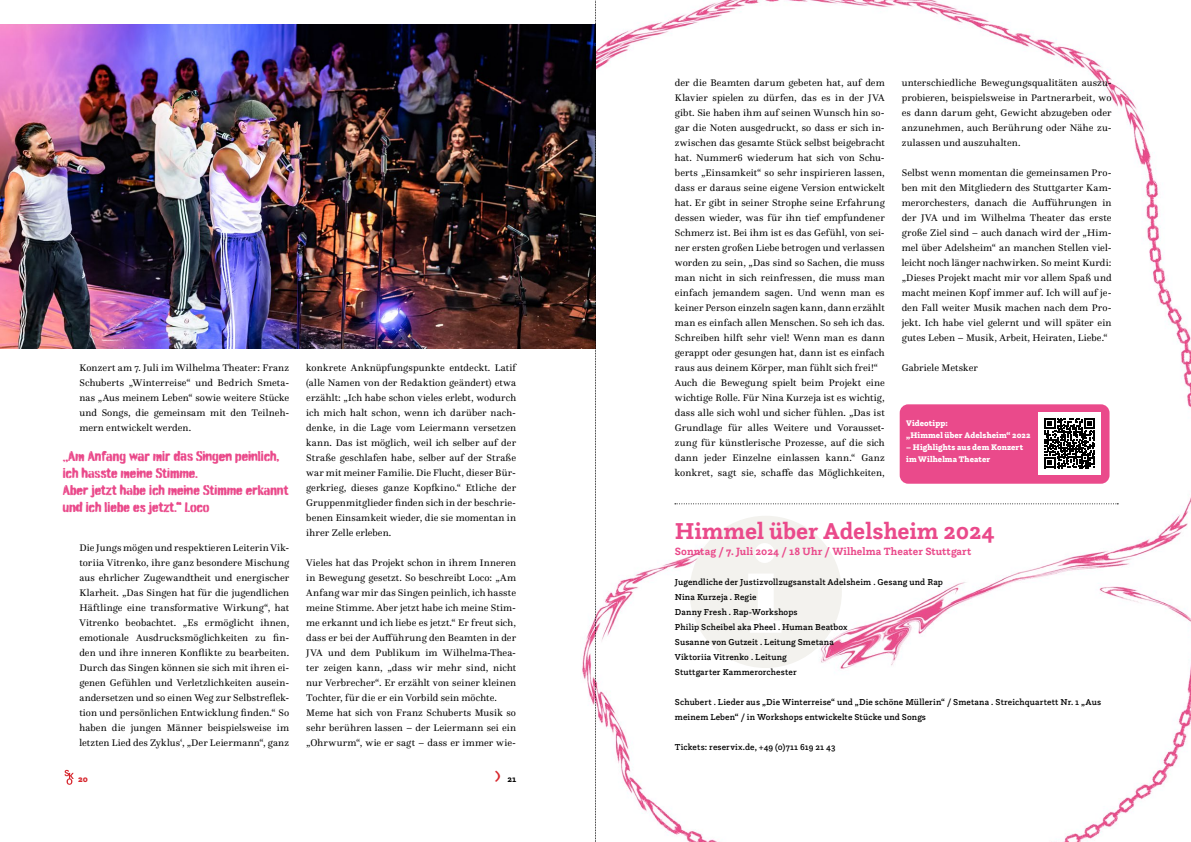
<style>
.page{position:relative;width:1191px;height:842px;background:#fff}
.page>*{position:absolute;margin:0;border:0;box-sizing:border-box;transform-origin:0 0}
.t1{font:300 25px "Questa Slab";color:#d7282f}
.Infoblock_Titel{font:700 24px "Questa Slab";letter-spacing:-.005em;color:#ea4a8b}
.Zitatstopper{font:14px "Burnaby Stencil";color:#ea4a8b}
.Infoblock_Hauptinfo{font:700 11px "Questa Slab";letter-spacing:.005em;color:#ea4a8b}
.Text{font:10px/15px "Questa";letter-spacing:.01em;color:#000;text-align:justify}
.Infoblock{font:500 9px/15px "Questa Slab";letter-spacing:.015em;color:#000}
.t2{font:900 9px "Questa Slab";color:#d7282f}
.t3{font:700 9px "Questa Slab";color:#000}
.QR-Tipps{font:900 8.5px "Questa Slab";letter-spacing:.01em;color:#fff}
</style>
<div class="page">
<img style="left:580px;top:0;width:611px;height:842px">
<img style="left:0;top:24px;width:595px;height:324px">
<div style="left:899px;top:404px;width:210px;height:80px;background:#ea4a8b;border-radius:9px"></div>
<div style="left:689px;top:516px;width:153px;height:152px;background:#f3f2ee;border-radius:50%"></div>
<svg style="left:748px;top:543px;width:33px;height:90px"></svg>
<svg style="left:675px;top:503px;width:443px;height:1px"></svg>
<div style="left:1038px;top:412px;width:62px;height:62px;background:#fff"></div>
<svg style="left:1044px;top:418px;width:50px;height:50px"></svg>
<svg style="left:64px;top:770px;width:10px;height:15px"></svg>
<svg style="left:595px;top:0;width:1px;height:842px"></svg>
<p class="Text" style="left:675px;top:75px;width:211px">der die Beamten darum gebeten hat, auf dem Klavier spielen zu dürfen, das es in der JVA gibt. Sie haben ihm auf seinen Wunsch hin so&shy;gar die Noten ausgedruckt, so dass er sich in&shy;zwischen das gesamte Stück selbst beigebracht hat. Nummer6 wiederum hat sich von Schu&shy;berts „Einsamkeit“ so sehr inspirieren lassen, dass er daraus seine eigene Version entwickelt hat. Er gibt in seiner Strophe seine Erfahrung dessen wieder, was für ihn tief empfundener Schmerz ist. Bei ihm ist es das Gefühl, von sei&shy;ner ersten großen Liebe betrogen und verlassen worden zu sein, „Das sind so Sachen, die muss man nicht in sich reinfressen, die muss man einfach jemandem sagen. Und wenn man es keiner Person einzeln sagen kann, dann erzählt man es einfach allen Menschen. So seh ich das.<br>Schreiben hilft sehr viel! Wenn man es dann gerappt oder gesungen hat, dann ist es einfach raus aus deinem Körper, man fühlt sich frei!“</p>
<p class="Text" style="left:675px;top:375px;width:211px">Auch die Bewegung spielt beim Projekt eine wichtige Rolle. Für Nina Kurzeja ist es wichtig, dass alle sich wohl und sicher fühlen. „Das ist Grundlage für alles Weitere und Vorausset&shy;zung für künstlerische Prozesse, auf die sich dann jeder Einzelne einlassen kann.“ Ganz konkret, sagt sie, schaffe das Möglichkeiten,</p>
<p class="Text" style="left:901px;top:75px;width:211px">unterschiedliche Bewegungsqualitäten auszu&shy;probieren, beispielsweise in Partnerarbeit, wo es dann darum geht, Gewicht abzugeben oder anzunehmen, auch Berührung oder Nähe zu&shy;zulassen und auszuhalten.</p>
<p class="Text" style="left:901px;top:165px;width:211px">Selbst wenn momentan die gemeinsamen Pro&shy;ben mit den Mitgliedern des Stuttgarter Kam&shy;merorchesters, danach die Aufführungen in der JVA und im Wilhelma Theater das erste große Ziel sind – auch danach wird der „Him&shy;mel über Adelsheim“ an manchen Stellen viel&shy;leicht noch länger nachwirken. So meint Kurdi: „Dieses Projekt macht mir vor allem Spaß und macht meinen Kopf immer auf. Ich will auf je&shy;den Fall weiter Musik machen nach dem Pro&shy;jekt. Ich habe viel gelernt und will später ein gutes Leben – Musik, Arbeit, Heiraten, Liebe.“</p>
<p class="Text" style="left:306px;top:360px;width:211px">konkrete Anknüpfungspunkte entdeckt. Latif (alle Namen von der Redaktion geändert) etwa erzählt: „Ich habe schon vieles erlebt, wodurch ich mich halt schon, wenn ich darüber nach&shy;denke, in die Lage vom Leiermann versetzen kann. Das ist möglich, weil ich selber auf der Straße geschlafen habe, selber auf der Straße war mit meiner Familie. Die Flucht, dieser Bür&shy;gerkrieg, dieses ganze Kopfkino.“ Etliche der Gruppenmitglieder finden sich in der beschrie&shy;benen Einsamkeit wieder, die sie momentan in ihrer Zelle erleben.</p>
<p class="Text" style="left:306px;top:555px;width:211px">Vieles hat das Projekt schon in ihrem Inneren in Bewegung gesetzt. So beschreibt Loco: „Am Anfang war mir das Singen peinlich, ich hasste meine Stimme. Aber jetzt habe ich meine Stim&shy;me erkannt und ich liebe es jetzt.“ Er freut sich, dass er bei der Aufführung den Beamten in der JVA und dem Publikum im Wilhelma-Thea&shy;ter zeigen kann, „dass wir mehr sind, nicht nur Verbrecher“. Er erzählt von seiner kleinen Tochter, für die er ein Vorbild sein möchte.</p>
<p class="Text" style="left:306px;top:705px;width:211px">Meme hat sich von Franz Schuberts Musik so sehr berühren lassen – der Leiermann sei ein „Ohrwurm“, wie er sagt – dass er immer wie-</p>
<p class="Text" style="left:79px;top:360px;width:211px">Konzert am 7. Juli im Wilhelma Theater: Franz</p>
<p class="Text" style="left:901px;top:360px;width:78px">Gabriele Metsker</p>
<p class="Text" style="left:79px;top:375px;width:211px">Schuberts „Winterreise“ und Bedrich Smeta&shy;nas „Aus meinem Leben“ sowie weitere Stücke und Songs, die gemeinsam mit den Teilneh&shy;mern entwickelt werden.</p>
<p class="QR-Tipps" style="left:906px;top:417px;width:43px">Videotipp:</p>
<p class="QR-Tipps" style="left:906px;top:429px;width:126px">„Himmel über Adelsheim“ 2022</p>
<p class="QR-Tipps" style="left:906px;top:441px;width:118px">– Highlights aus dem Konzert</p>
<p class="QR-Tipps" style="left:906px;top:453px;width:86px">im Wilhelma Theater</p>
<p class="Zitatstopper" style="left:63px;top:448px;width:218px">„Am Anfang war mir das Singen peinlich,</p>
<p class="Zitatstopper" style="left:63px;top:465px;width:137px">ich hasste meine Stimme.</p>
<p class="Zitatstopper" style="left:63px;top:482px;width:227px">Aber jetzt habe ich meine Stimme erkannt</p>
<p class="Zitatstopper" style="left:63px;top:499px;width:148px">und ich liebe es jetzt.“ Loco</p>
<p class="Infoblock_Titel" style="left:675px;top:515px;width:321px">Himmel über Adelsheim 2024</p>
<p class="Infoblock_Hauptinfo" style="left:675px;top:544px;width:298px">Sonntag / 7. Juli 2024 / 18 Uhr / Wilhelma Theater Stuttgart</p>
<p class="Infoblock" style="left:675px;top:574px;width:270px">Jugendliche der Justizvollzugsanstalt Adelsheim . Gesang und Rap Nina Kurzeja . Regie<br>Danny Fresh . Rap-Workshops<br>Philip Scheibel aka Pheel . Human Beatbox<br>Susanne von Gutzeit . Leitung Smetana<br>Viktoriia Vitrenko . Leitung<br>Stuttgarter Kammerorchester</p>
<p class="Infoblock" style="left:675px;top:694px;width:428px">Schubert . Lieder aus „Die Winterreise“ und „Die schöne Müllerin“ / Smetana . Streichquartett Nr. 1 „Aus meinem Leben“ / in Workshops entwickelte Stücke und Songs</p>
<p class="Infoblock" style="left:675px;top:739px;width:162px">Tickets: reservix.de, +49 (0)711 619 21 43</p>
<p class="Text" style="left:79px;top:540px;width:211px">Die Jungs mögen und respektieren Leiterin Vik&shy;toriia Vitrenko, ihre ganz besondere Mischung aus ehrlicher Zugewandtheit und energischer Klarheit. „Das Singen hat für die jugendlichen Häftlinge eine transformative Wirkung“, hat Vitrenko beobachtet. „Es ermöglicht ihnen, emotionale Ausdrucksmöglichkeiten zu fin&shy;den und ihre inneren Konflikte zu bearbeiten.<br>Durch das Singen können sie sich mit ihren ei&shy;genen Gefühlen und Verletzlichkeiten ausein&shy;andersetzen und so einen Weg zur Selbstreflek&shy;tion und persönlichen Entwicklung finden.“ So haben die jungen Männer beispielsweise im letzten Lied des Zyklus‘, „Der Leiermann“, ganz</p>
<p class="t2" style="left:78px;top:773px;width:11px">20</p>
<h1 class="t1" style="left:494px;top:758px;width:9px">›</h1>
<p class="t3" style="left:507px;top:773px;width:10px">21</p>
</div>
